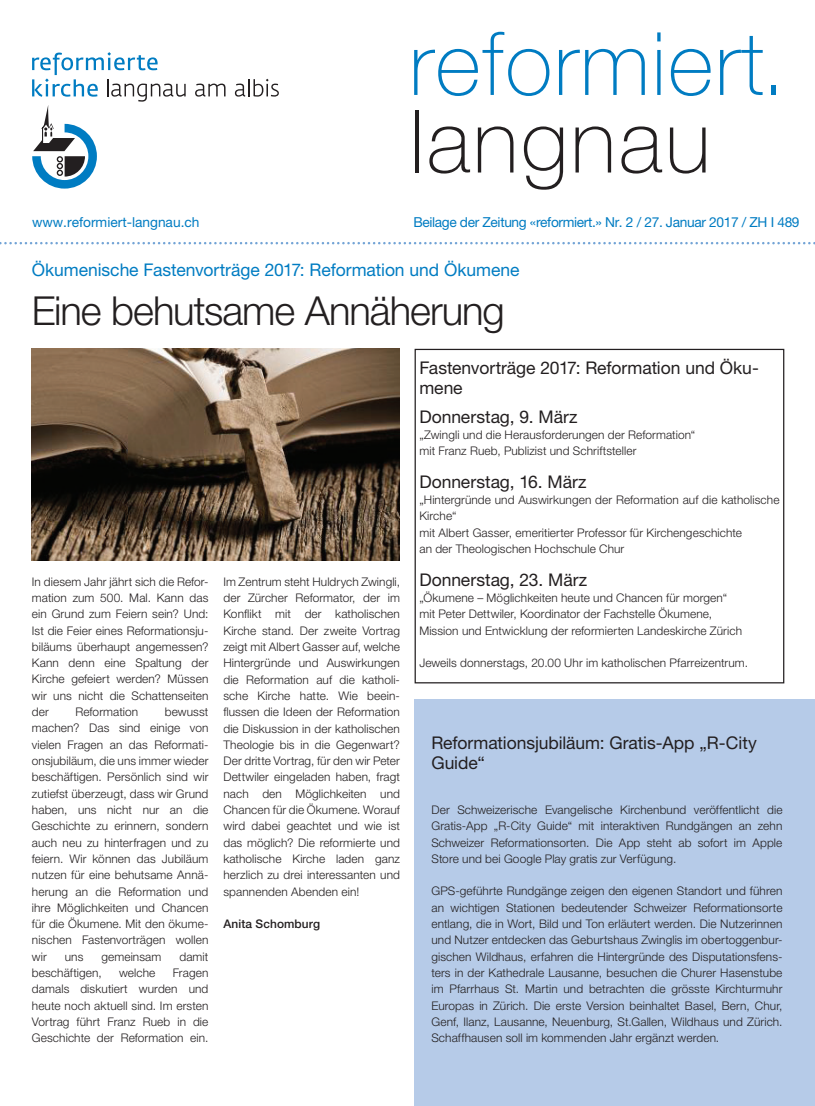
<style>
.page{position:relative;width:815px;height:1106px;background:#fff}
.page>*{position:absolute;margin:0;border:0;box-sizing:border-box;transform-origin:0 0}
.t1{font:100 87.5px "Helvetica Neue LT Std";letter-spacing:.02em;color:#007cc2}
.t2{font:100 87.5px "Helvetica Neue LT Std";letter-spacing:.03em;color:#231f20}
.t3{font:300 40px "Helvetica Neue LT Std";letter-spacing:-.025em;color:#231f20}
.t4{font:17.5px/20px "Helvetica Neue LT Std";letter-spacing:-.005em;color:#231f20}
.t5{font:17.5px "Helvetica Neue LT Std";letter-spacing:-.005em;color:#007cc2}
.t6{font:13.75px "Helvetica Neue LT Std";letter-spacing:-.025em;color:#007cc2}
.t7{font:13.75px "Helvetica Neue LT Std";color:#007cc2}
.t8{font:300 11.88px/16.2px "Helvetica Neue LT Std";letter-spacing:.01em;color:#231f20;text-align:justify}
.t9{font:500 11.88px "Helvetica Neue LT Std";letter-spacing:.01em;color:#231f20}
</style>
<div class="page">
<svg style="left:195px;top:84px;width:31px;height:13px"></svg>
<svg style="left:235px;top:79px;width:44px;height:18px"></svg>
<svg style="left:32px;top:52px;width:154px;height:137px"></svg>
<svg style="left:0;top:242px;width:815px;height:2px"></svg>
<div style="left:415px;top:699px;width:400px;height:407px;background:#b6cbe8"></div>
<div style="left:415px;top:349px;width:369px;height:334px;border:1px solid #231f20"></div>
<img style="left:32px;top:349px;width:368px;height:212px">
<p class="t7" style="left:32px;top:214px;width:169px">www.reformiert-langnau.ch</p>
<h1 class="t1" style="left:409px;top:14px;width:378px">reformiert.</h1>
<h1 class="t2" style="left:409px;top:91px;width:303px">langnau</h1>
<p class="t6" style="left:413px;top:214px;width:388px">Beilage der Zeitung «reformiert.» Nr. 2 / 27. Januar 2017 / ZH I 489</p>
<h3 class="t5" style="left:32px;top:259px;width:489px">Ökumenische Fastenvorträge 2017: Reformation und Ökumene</h3>
<h2 class="t3" style="left:32px;top:286px;width:474px">Eine behutsame Annäherung</h2>
<p class="t8" style="left:32px;top:573px;width:178px">In diesem Jahr jährt sich die Refor&shy;mation zum 500. Mal. Kann das ein Grund zum Feiern sein? Und:<br>Ist die Feier eines Reformationsju&shy;biläums überhaupt angemessen?<br>Kann denn eine Spaltung der Kirche gefeiert werden? Müssen wir uns nicht die Schattenseiten der</p>
<p class="t8" style="left:32px;top:703px;width:178px;text-indent:133px">bewusst machen? Das sind einige von vielen Fragen an das Reformati&shy;onsjubiläum, die uns immer wieder beschäftigen. Persönlich sind wir zutiefst überzeugt, dass wir Grund haben, uns nicht nur an die Geschichte zu erinnern, sondern auch neu zu hinterfragen und zu feiern. Wir können das Jubiläum nutzen für eine behutsame Annä&shy;herung an die Reformation und ihre Möglichkeiten und Chancen für die Ökumene. Mit den ökume&shy;nischen Fastenvorträgen wollen wir</p>
<p class="t8" style="left:75px;top:703px;width:64px">Reformation</p>
<p class="t8" style="left:65px;top:948px;width:20px">uns</p>
<p class="t8" style="left:101px;top:948px;width:62px">gemeinsam</p>
<p class="t8" style="left:179px;top:948px;width:31px">damit</p>
<p class="t8" style="left:32px;top:964px;width:71px">beschäftigen,</p>
<p class="t8" style="left:119px;top:964px;width:38px">welche</p>
<p class="t8" style="left:32px;top:964px;width:178px;text-indent:141px">Fragen damals diskutiert wurden und heute noch aktuell sind. Im ersten Vortrag führt Franz Rueb in die Geschichte der Reformation ein.</p>
<p class="t8" style="left:223px;top:573px;width:178px">Im Zentrum steht Huldrych Zwingli, der Zürcher Reformator, der im Konflikt mit der katholischen Kirche stand. Der zweite Vortrag zeigt mit Albert Gasser auf, welche Hintergründe und Auswirkungen die Reformation auf die katholi&shy;sche Kirche hatte. Wie beein&shy;flussen die Ideen der Reformation die Diskussion in der katholischen Theologie bis in die Gegenwart?<br>Der dritte Vortrag, für den wir Peter Dettwiler eingeladen haben, fragt nach den Möglichkeiten und Chancen für die Ökumene. Worauf wird dabei geachtet und wie ist das möglich? Die reformierte und katholische Kirche laden ganz herzlich zu drei interessanten und spannenden Abenden ein!</p>
<p class="t9" style="left:223px;top:917px;width:98px">Anita Schomburg</p>
<h3 class="t4" style="left:419px;top:357px;width:341px">Fastenvorträge 2017: Reformation und Öku&shy;mene</h3>
<h3 class="t4" style="left:419px;top:406px;width:160px">Donnerstag, 9. März</h3>
<p class="t8" style="left:419px;top:426px;width:277px">„Zwingli und die Herausforderungen der Reformation“ mit Franz Rueb, Publizist und Schriftsteller</p>
<h3 class="t4" style="left:419px;top:471px;width:169px">Donnerstag, 16. März</h3>
<p class="t8" style="left:419px;top:491px;width:362px;text-align:left">„Hintergründe und Auswirkungen der Reformation auf die katholische Kirche“<br>mit Albert Gasser, emeritierter Professor für Kirchengeschichte<br>an der Theologischen Hochschule Chur</p>
<h3 class="t4" style="left:419px;top:569px;width:169px">Donnerstag, 23. März</h3>
<p class="t8" style="left:419px;top:589px;width:324px;text-align:left">„Ökumene – Möglichkeiten heute und Chancen für morgen“ mit Peter Dettwiler, Koordinator der Fachstelle Ökumene,<br>Mission und Entwicklung der reformierten Landeskirche Zürich</p>
<p class="t8" style="left:419px;top:654px;width:330px">Jeweils donnerstags, 20.00 Uhr im katholischen Pfarreizentrum.</p>
<h3 class="t4" style="left:431px;top:732px;width:327px">Reformationsjubiläum: Gratis-App „R-City<br>Guide“</h3>
<p class="t8" style="left:431px;top:801px;width:353px">Der Schweizerische Evangelische Kirchenbund veröffentlicht die Gratis-App „R-City Guide“ mit interaktiven Rundgängen an zehn Schweizer Reformationsorten. Die App steht ab sofort im Apple Store und bei Google Play gratis zur Verfügung.</p>
<p class="t8" style="left:431px;top:882px;width:353px">GPS-geführte Rundgänge zeigen den eigenen Standort und führen an wichtigen Stationen bedeutender Schweizer Reformationsorte entlang, die in Wort, Bild und Ton erläutert werden. Die Nutzerinnen und Nutzer entdecken das Geburtshaus Zwinglis im obertoggenbur&shy;gischen Wildhaus, erfahren die Hintergründe des Disputationsfens&shy;ters in der Kathedrale Lausanne, besuchen die Churer Hasenstube im Pfarrhaus St. Martin und betrachten die grösste Kirchturmuhr Europas in Zürich. Die erste Version beinhaltet Basel, Bern, Chur, Genf, Ilanz, Lausanne, Neuenburg, St.Gallen, Wildhaus und Zürich.<br>Schaffhausen soll im kommenden Jahr ergänzt werden.</p>
</div>
